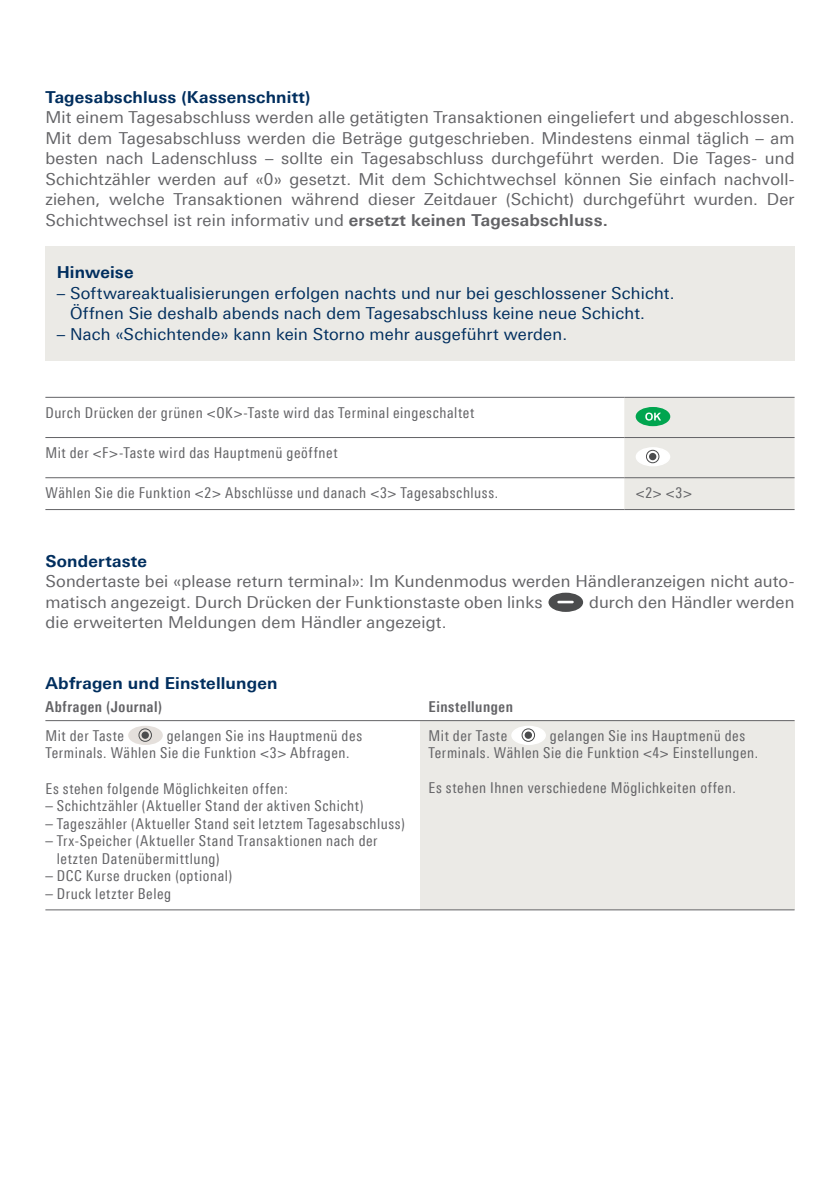
<style>
.page{position:relative;width:840px;height:1191px;background:#fff}
.page>*{position:absolute;margin:0;border:0;box-sizing:border-box;transform-origin:0 0}
.t1{font:16.4px/20.4px "Linotype Univers 430";letter-spacing:.01em;color:#636366;text-align:justify}
.t2{font:16.4px/20.4px "Linotype Univers 430";letter-spacing:.01em;color:#002e5e}
.t3{font:700 16.4px "Linotype Univers 630";letter-spacing:.01em;color:#002e5e}
.t4{font:15px/17.6px "Linotype Univers 420 Cn";letter-spacing:.035em;color:#636366}
.t5{font:700 15px "Linotype Univers 620 Cn";letter-spacing:.035em;color:#636366}
.s1{font-family:"Linotype Univers 630";font-weight:700}
</style>
<div class="page">
<div style="left:45px;top:247px;width:749px;height:114px;background:#ebeae6"></div>
<hr style="left:45px;top:397px;width:579px;height:1px;background:#636366">
<hr style="left:45px;top:437px;width:579px;height:1px;background:#636366">
<hr style="left:45px;top:477px;width:579px;height:1px;background:#636366">
<hr style="left:45px;top:509px;width:579px;height:1px;background:#636366">
<hr style="left:624px;top:509px;width:170px;height:1px;background:#636366">
<div style="left:624px;top:397px;width:170px;height:112px;background:#ebeae6"></div>
<div style="left:636px;top:448px;width:33px;height:17px;background:#fff;border-radius:50%"></div>
<div style="left:635px;top:447px;width:35px;height:19px;border:2px solid #fff;border-radius:50%"></div>
<div style="left:645px;top:450px;width:14px;height:13px;border:1px solid #4b4c4d;border-radius:50%"></div>
<div style="left:648px;top:453px;width:8px;height:7px;background:#4b4c4d;border-radius:50%"></div>
<div style="left:549px;top:593px;width:33px;height:18px;background:#4b4c4d;border-radius:50%"></div>
<div style="left:548px;top:592px;width:34px;height:20px;border:2px solid #4b4c4d;border-radius:50%"></div>
<svg style="left:558px;top:601px;width:14px;height:2px"></svg>
<div style="left:420px;top:720px;width:374px;height:190px;background:#ebeae6"></div>
<hr style="left:45px;top:720px;width:375px;height:1px;background:#636366">
<hr style="left:45px;top:909px;width:375px;height:1px;background:#636366">
<hr style="left:420px;top:720px;width:374px;height:1px;background:#636366">
<hr style="left:420px;top:909px;width:374px;height:1px;background:#636366">
<div style="left:129px;top:726px;width:33px;height:18px;background:#e5e0dc;border-radius:50%"></div>
<div style="left:128px;top:725px;width:35px;height:20px;border:2px solid #e5e0dc;border-radius:50%"></div>
<div style="left:139px;top:728px;width:13px;height:13px;border:1px solid #4b4c4d;border-radius:50%"></div>
<div style="left:141px;top:731px;width:8px;height:8px;background:#4b4c4d;border-radius:50%"></div>
<svg style="left:511px;top:726px;width:34px;height:18px"></svg>
<div style="left:511px;top:725px;width:34px;height:20px;border:2px solid #fff;border-radius:50%"></div>
<div style="left:521px;top:728px;width:13px;height:13px;border:1px solid #4b4c4d;border-radius:50%"></div>
<div style="left:524px;top:731px;width:7px;height:8px;background:#4b4c4d;border-radius:50%"></div>
<p class="t3" style="left:45px;top:87px;width:266px">Tagesabschluss (Kassenschnitt)</p>
<p class="t1" style="left:45px;top:107px;width:750px">Mit einem Tagesabschluss werden alle getätigten Transaktionen eingeliefert und abgeschlossen.<br>Mit dem Tagesabschluss werden die Beträge gutgeschrieben. Mindestens einmal täglich – am besten nach Ladenschluss – sollte ein Tagesabschluss durchgeführt werden. Die Tages- und Schichtzähler werden auf «0» gesetzt. Mit dem Schichtwechsel können Sie einfach nachvoll&shy;ziehen, welche Transaktionen während dieser Zeitdauer (Schicht) durchgeführt wurden. Der Schichtwechsel ist rein informativ und <span class="s1">ersetzt keinen Tagesabschluss.</span></p>
<p class="t3" style="left:57px;top:263px;width:78px">Hinweise</p>
<p class="t2" style="left:70px;top:283px;width:605px;text-indent:-13px">– Softwareaktualisierungen erfolgen nachts und nur bei geschlossener Schicht.<br>Öffnen Sie deshalb abends nach dem Tagesabschluss keine neue Schicht.</p>
<p class="t2" style="left:57px;top:324px;width:511px">– Nach «Schichtende» kann kein Storno mehr ausgeführt werden.</p>
<p class="t4" style="left:45px;top:403px;width:430px">Durch Drücken der grünen &lt;OK&gt;-Taste wird das Terminal eingeschaltet</p>
<p class="t4" style="left:45px;top:444px;width:293px">Mit der &lt;F&gt;-Taste wird das Hauptmenü geöffnet</p>
<p class="t4" style="left:45px;top:484px;width:454px">Wählen Sie die Funktion &lt;2&gt; Abschlüsse und danach &lt;3&gt; Tagesabschluss.</p>
<p class="t4" style="left:635px;top:484px;width:58px">&lt;2&gt; &lt;3&gt;</p>
<p class="t3" style="left:45px;top:551px;width:103px">Sondertaste</p>
<p class="t1" style="left:45px;top:571px;width:750px">Sondertaste bei «please return terminal»: Im Kundenmodus werden Händleranzeigen nicht auto&shy;matisch angezeigt. Durch Drücken der Funktionstaste oben links</p>
<p class="t1" style="left:589px;top:592px;width:207px">durch den Händler werden</p>
<p class="t1" style="left:45px;top:612px;width:402px">die erweiterten Meldungen dem Händler angezeigt.</p>
<p class="t3" style="left:45px;top:673px;width:233px">Abfragen und Einstellungen</p>
<p class="t5" style="left:45px;top:697px;width:118px">Abfragen (Journal)</p>
<p class="t5" style="left:428px;top:697px;width:86px">Einstellungen</p>
<p class="t4" style="left:45px;top:726px;width:80px">Mit der Taste</p>
<p class="t4" style="left:428px;top:726px;width:331px;text-indent:121px">gelangen Sie ins Hauptmenü des<br>Terminals. Wählen Sie die Funktion &lt;4&gt; Einstellungen.</p>
<p class="t4" style="left:428px;top:779px;width:308px">Es stehen Ihnen verschiedene Möglichkeiten offen.</p>
<p class="t4" style="left:45px;top:726px;width:318px;text-indent:121px">gelangen Sie ins Hauptmenü des<br>Terminals. Wählen Sie die Funktion &lt;3&gt; Abfragen.</p>
<p class="t4" style="left:45px;top:779px;width:244px">Es stehen folgende Möglichkeiten offen:</p>
<p class="t4" style="left:45px;top:796px;width:319px">– Schichtzähler (Aktueller Stand der aktiven Schicht)</p>
<p class="t4" style="left:45px;top:814px;width:361px">– Tageszähler (Aktueller Stand seit letztem Tagesabschluss)</p>
<p class="t4" style="left:57px;top:831px;width:322px;text-indent:-11px">– Trx-Speicher (Aktueller Stand Transaktionen nach der letzten Datenübermittlung)</p>
<p class="t4" style="left:45px;top:867px;width:188px">– DCC Kurse drucken (optional)</p>
<p class="t4" style="left:45px;top:884px;width:127px">– Druck letzter Beleg</p>
<p class="t4" style="left:428px;top:727px;width:80px">Mit der Taste</p>
</div>
